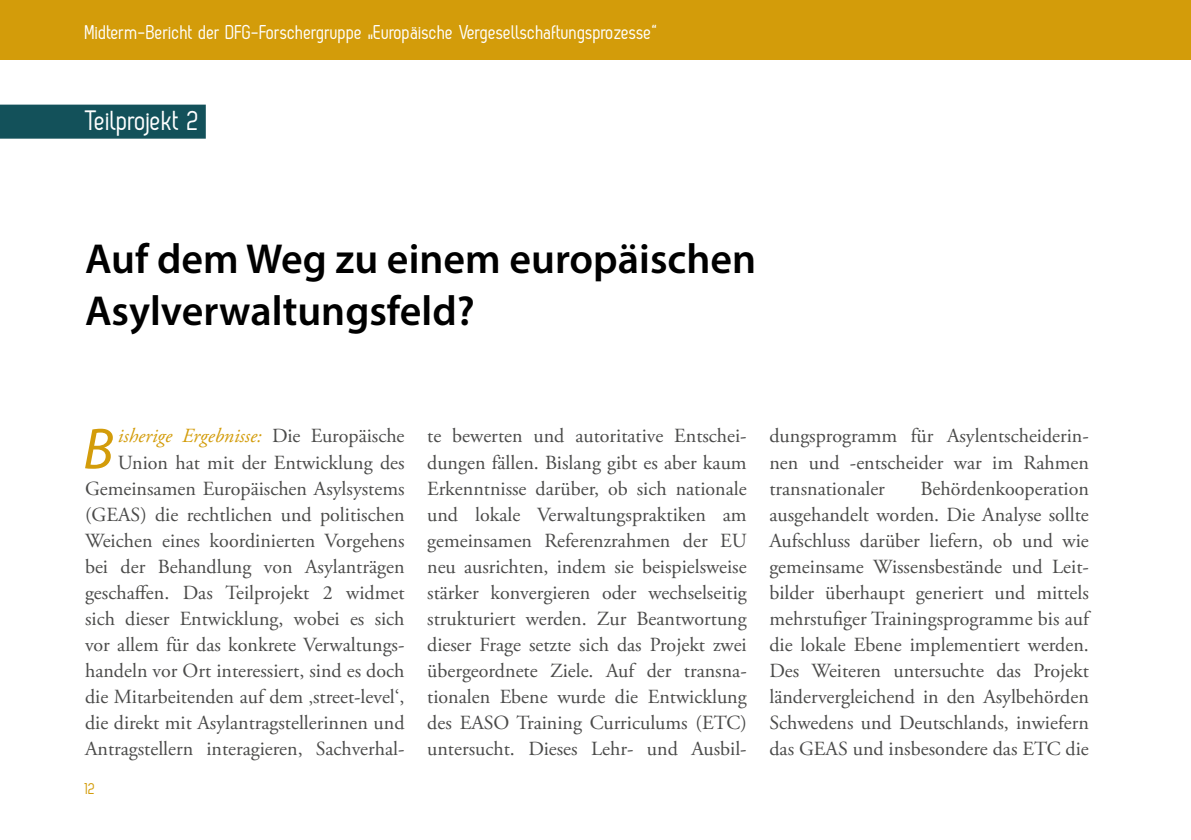
<style>
.page{position:relative;width:1191px;height:840px;background:#fff}
.page>*{position:absolute;margin:0;border:0;box-sizing:border-box;transform-origin:0 0}
.t1{font:italic 58.6px "Myriad Pro";color:#d39c0a}
.t2{font:600 42px/52px "Myriad Pro";color:#000}
.t3{font:28px "Zag";color:#fff}
.t4{font:20px/26px "Adobe Garamond Pro";color:#4a4a49;text-align:justify}
.t5{font:20px "Zag";color:#fff}
.t6{font:16px "Zag";color:#d39c0a}
.s1{font-style:italic;color:#d39c0a}
</style>
<div class="page">
<div style="left:0;top:0;width:1191px;height:60px;background:#d39c0a"></div>
<div style="left:0;top:105px;width:206px;height:34px;background:#13515a"></div>
<p class="t5" style="left:85px;top:21px;width:574px">Midterm-Bericht der DFG-Forschergruppe „Europäische Vergesellschaftungsprozesse“</p>
<h3 class="t3" style="left:85px;top:105px;width:117px">Teilprojekt 2</h3>
<h2 class="t2" style="left:85px;top:232px;width:672px">Auf dem Weg zu einem europäischen<br>Asylverwaltungsfeld?</h2>
<p class="t4" style="left:85px;top:423px;width:321px;text-align:right"><span class="s1">isherige Ergebnisse:</span> Die Europäische Union hat mit der Entwicklung des Gemeinsamen Europäischen Asylsystems (GEAS) die rechtlichen und politischen Weichen eines koordinierten Vorgehens bei der Behandlung von Asylanträgen geschaffen. Das Teilprojekt 2 widmet sich dieser Entwicklung, wobei es sich vor allem für das konkrete Verwaltungs&shy;handeln vor Ort interessiert, sind es doch die Mitarbeitenden auf dem ‚street-level‘, die direkt mit Asylantragstellerinnen und Antragstellern interagieren, Sachverhal-</p>
<p class="t4" style="left:427px;top:423px;width:321px">te bewerten und autoritative Entschei&shy;dungen fällen. Bislang gibt es aber kaum Erkenntnisse darüber, ob sich nationale und lokale Verwaltungspraktiken am gemeinsamen Referenzrahmen der EU neu ausrichten, indem sie beispielsweise stärker konvergieren oder wechselseitig strukturiert werden. Zur Beantwortung dieser Frage setzte sich das Projekt zwei übergeordnete Ziele. Auf der transna&shy;tionalen Ebene wurde die Entwicklung des EASO Training Curriculums (ETC) untersucht. Dieses Lehr- und Ausbil-</p>
<p class="t4" style="left:769px;top:423px;width:321px">dungsprogramm für Asylentscheiderin&shy;nen und -entscheider war im Rahmen transnationaler</p>
<h1 class="t1" style="left:83px;top:412px;width:32px">B</h1>
<p class="t4" style="left:769px;top:475px;width:321px;text-indent:151px">Behördenkooperation ausgehandelt worden. Die Analyse sollte Aufschluss darüber liefern, ob und wie gemeinsame Wissensbestände und Leit&shy;bilder überhaupt generiert und mittels mehrstufiger Trainingsprogramme bis auf die lokale Ebene implementiert werden.<br>Des Weiteren untersuchte das Projekt ländervergleichend in den Asylbehörden Schwedens und Deutschlands, inwiefern das GEAS und insbesondere das ETC die</p>
<p class="t6" style="left:85px;top:779px;width:12px">12</p>
</div>
